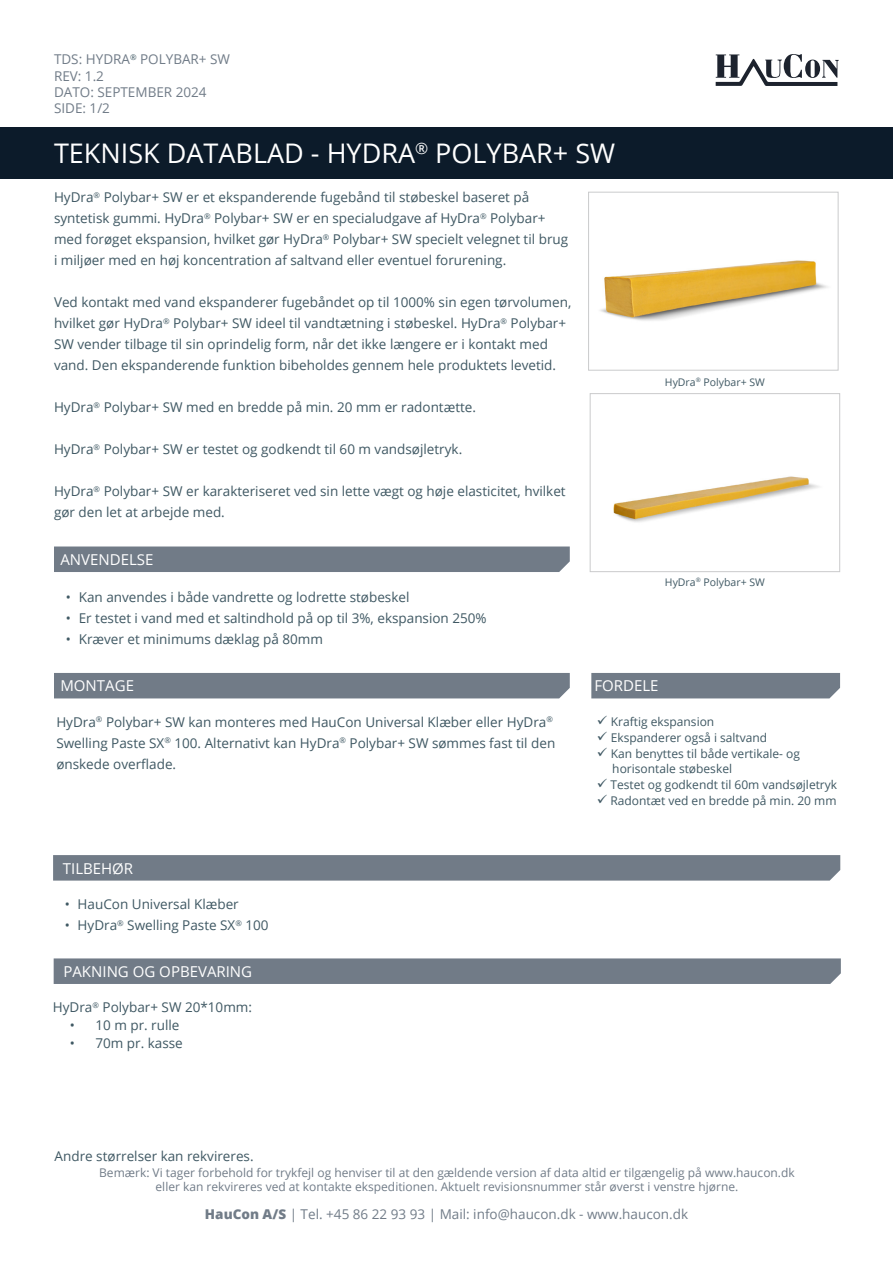
<style>
.page{position:relative;width:893px;height:1263px;background:#fff}
.page>*{position:absolute;margin:0;border:0;box-sizing:border-box;transform-origin:0 0}
.t1{font:27px "Open Sans";color:#fff}
.t2{font:15px "Open Sans";color:#fff}
.t3{font:13.5px/21px "Open Sans";color:#3f5863}
.Topp_venstrestilt{font:13.5px "Open Sans";color:#717c88}
.t4{font:12px "Open Sans";color:#717c88}
.t5{font:12px/14.4px "Open Sans";color:#3f5863}
.t6{font:10.5px "Open Sans";color:#3f5863}
.s1{font-weight:800}
</style>
<div class="page">
<svg style="left:716px;top:54px;width:123px;height:32px"></svg>
<div style="left:0;top:128px;width:893px;height:51px;background:#0c1b2a"></div>
<img style="left:600px;top:260px;width:228px;height:61px">
<div style="left:588px;top:192px;width:250px;height:179px;border:1px solid #cacbcc"></div>
<img style="left:613px;top:476px;width:206px;height:46px">
<div style="left:590px;top:393px;width:250px;height:179px;border:1px solid #cacbcc"></div>
<div style="left:53px;top:855px;width:787px;height:25px;background:#717b87"></div>
<div style="left:54px;top:958px;width:787px;height:26px;background:#717b87"></div>
<div style="left:54px;top:673px;width:516px;height:25px;background:#717b87"></div>
<div style="left:54px;top:546px;width:516px;height:26px;background:#717b87"></div>
<div style="left:591px;top:673px;width:249px;height:25px;background:#717b87"></div>
<p class="Topp_venstrestilt" style="left:54px;top:50px;width:178px">TDS: HYDRA<sup>®</sup> POLYBAR+ SW</p>
<p class="Topp_venstrestilt" style="left:54px;top:66px;width:52px">REV: 1.2</p>
<p class="Topp_venstrestilt" style="left:54px;top:83px;width:154px">DATO: SEPTEMBER 2024</p>
<p class="Topp_venstrestilt" style="left:54px;top:99px;width:58px">SIDE: 1/2</p>
<p class="t1" style="left:54px;top:135px;width:563px">TEKNISK DATABLAD - HYDRA<sup>®</sup> POLYBAR+ SW</p>
<p class="t3" style="left:54px;top:186px;width:477px">HyDra<sup>®</sup> Polybar+ SW er et ekspanderende fugebånd til støbeskel baseret på</p>
<p class="t3" style="left:54px;top:207px;width:516px">syntetisk gummi. HyDra<sup>®</sup> Polybar+ SW er en specialudgave af HyDra<sup>®</sup> Polybar+ med forøget ekspansion, hvilket gør HyDra<sup>®</sup> Polybar+ SW specielt velegnet til brug i miljøer med en høj koncentration af saltvand eller eventuel forurening.</p>
<p class="t3" style="left:54px;top:291px;width:519px">Ved kontakt med vand ekspanderer fugebåndet op til 1000% sin egen tørvolumen, hvilket gør HyDra<sup>®</sup> Polybar+ SW ideel til vandtætning i støbeskel. HyDra<sup>®</sup> Polybar+ SW vender tilbage til sin oprindelig form, når det ikke længere er i kontakt med vand. Den ekspanderende funktion bibeholdes gennem hele produktets levetid.</p>
<p class="t3" style="left:54px;top:396px;width:423px">HyDra<sup>®</sup> Polybar+ SW med en bredde på min. 20 mm er radontætte.</p>
<p class="t3" style="left:54px;top:438px;width:410px">HyDra<sup>®</sup> Polybar+ SW er testet og godkendt til 60 m vandsøjletryk.</p>
<p class="t3" style="left:54px;top:480px;width:513px">HyDra<sup>®</sup> Polybar+ SW er karakteriseret ved sin lette vægt og høje elasticitet, hvilket gør den let at arbejde med.</p>
<p class="t6" style="left:665px;top:375px;width:102px">HyDra<sup>®</sup> Polybar+ SW</p>
<p class="t2" style="left:60px;top:549px;width:95px">ANVENDELSE</p>
<p class="t3" style="left:66px;top:586px;width:345px">• Kan anvendes i både vandrette og lodrette støbeskel</p>
<p class="t3" style="left:66px;top:607px;width:422px">• Er testet i vand med et saltindhold på op til 3%, ekspansion 250%</p>
<p class="t3" style="left:66px;top:628px;width:258px">• Kræver et minimums dæklag på 80mm</p>
<p class="t2" style="left:60px;top:676px;width:75px">MONTAGE</p>
<p class="t6" style="left:665px;top:575px;width:102px">HyDra<sup>®</sup> Polybar+ SW</p>
<p class="t2" style="left:594px;top:676px;width:66px">FORDELE</p>
<p class="t3" style="left:56px;top:711px;width:500px">HyDra<sup>®</sup> Polybar+ SW kan monteres med HauCon Universal Klæber eller HyDra<sup>®<br></sup>Swelling Paste SX<sup>®</sup> 100. Alternativt kan HyDra<sup>®</sup> Polybar+ SW sømmes fast til den ønskede overflade.</p>
<p class="t2" style="left:63px;top:858px;width:72px">TILBEHØR</p>
<p class="t3" style="left:65px;top:893px;width:175px">• HauCon Universal Klæber</p>
<p class="t3" style="left:65px;top:914px;width:205px">• HyDra<sup>®</sup> Swelling Paste SX<sup>®</sup> 100</p>
<p class="t2" style="left:63px;top:961px;width:190px">PAKNING OG OPBEVARING</p>
<p class="t3" style="left:53px;top:997px;width:201px">HyDra<sup>®</sup> Polybar+ SW 20*10mm:</p>
<p class="t3" style="left:70px;top:1015px;width:111px">• 10 m pr. rulle</p>
<p class="t3" style="left:70px;top:1033px;width:114px">• 70m pr. kasse</p>
<p class="t3" style="left:55px;top:1145px;width:201px">Andre størrelser kan rekvireres.</p>
<p class="t5" style="left:597px;top:714px;width:119px">✓ Kraftig ekspansion</p>
<p class="t5" style="left:597px;top:730px;width:172px">✓ Ekspanderer også i saltvand</p>
<p class="t5" style="left:612px;top:746px;width:189px;text-indent:-16px">✓ Kan benyttes til både vertikale- og horisontale støbeskel</p>
<p class="t5" style="left:597px;top:777px;width:242px">✓ Testet og godkendt til 60m vandsøjletryk</p>
<p class="t5" style="left:597px;top:793px;width:241px">✓ Radontæt ved en bredde på min. 20 mm</p>
<p class="t4" style="left:99px;top:1164px;width:697px">Bemærk: Vi tager forbehold for trykfejl og henviser til at den gældende version af data altid er tilgængelig på www.haucon.dk</p>
<p class="t4" style="left:156px;top:1178px;width:584px">eller kan rekvireres ved at kontakte ekspeditionen. Aktuelt revisionsnummer står øverst i venstre hjørne.</p>
<p class="Topp_venstrestilt" style="left:205px;top:1205px;width:485px"><span class="s1">HauCon A/S</span> | Tel. +45 86 22 93 93 | Mail: info@haucon.dk - www.haucon.dk</p>
</div>
